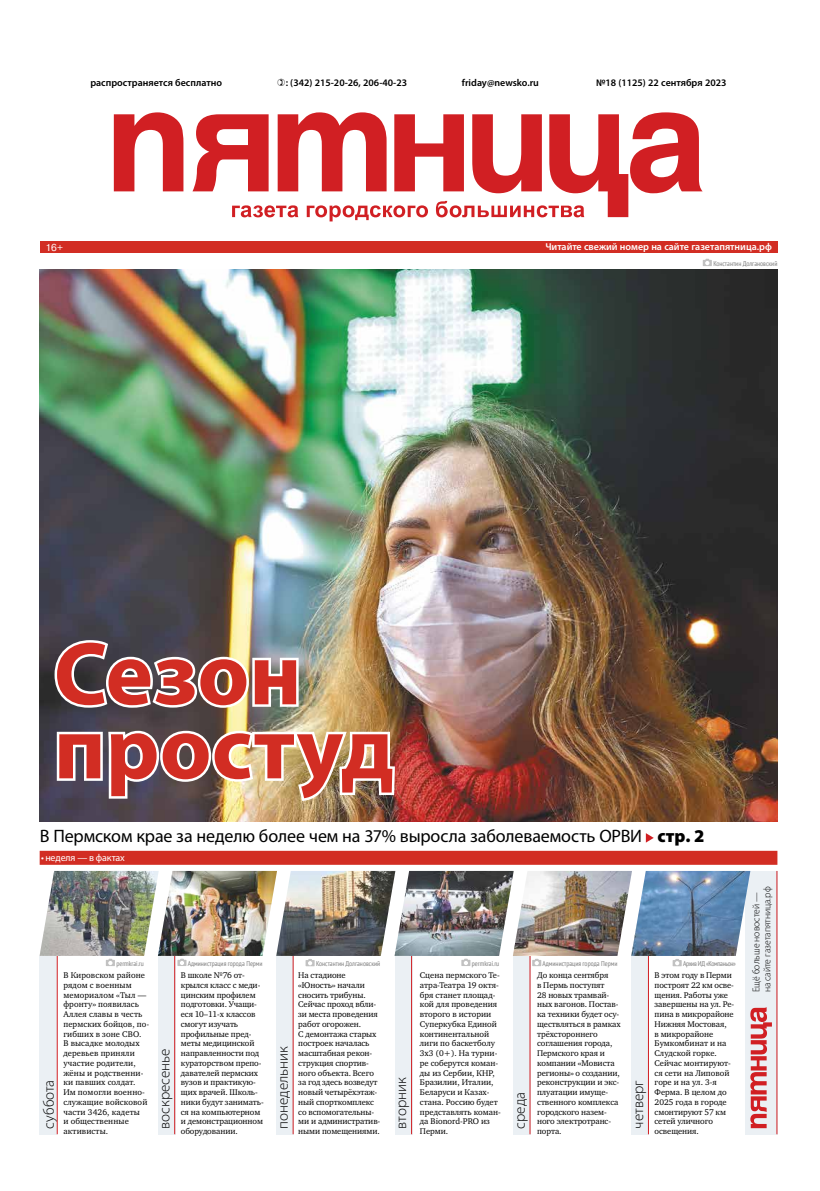
<style>
.page{position:relative;width:820px;height:1191px;background:#fff}
.page>*{position:absolute;margin:0;border:0;box-sizing:border-box;transform-origin:0 0}
.t1{font:700 90px/74px "Myriad Pro";color:#d22d23}
.t2{font:18px "Myriad Pro";letter-spacing:-.01em;color:#000}
.t3{font:300 15px "Myriad Pro";color:#000}
.t4{font:600 10px "Myriad Pro";color:#000}
.t5{font:600 10px "Myriad Pro";color:#fff}
.t6{font:300 10px/11px "Myriad Pro";color:#000}
.t7{font:10px "Myriad Pro";letter-spacing:-.015em;color:#fff}
.t8{font:10px "Pragmatica C";color:#fff}
.t9{font:8.5px/9.7px "Charter C";letter-spacing:-.01em;color:#000}
.t10{font:8.5px/9.7px "Charter C";letter-spacing:.01em;color:#000}
.t11{font:condensed 7px "PT Sans";color:#7d7d7d}
.t12{font:condensed 7px "PT Sans";letter-spacing:-.04em;color:#7d7d7d}
.s1{font-weight:900}
</style>
<div class="page">
<img style="left:39px;top:269px;width:738px;height:552px">
<div style="left:40px;top:242px;width:737px;height:11px;background:#d22d23"></div>
<svg style="left:114px;top:112px;width:588px;height:105px"></svg>
<svg style="left:232px;top:205px;width:66px;height:12px"></svg>
<svg style="left:306px;top:205px;width:122px;height:16px"></svg>
<svg style="left:436px;top:201px;width:148px;height:16px"></svg>
<svg style="left:106px;top:958px;width:9px;height:8px"></svg>
<svg style="left:177px;top:958px;width:9px;height:8px"></svg>
<svg style="left:305px;top:959px;width:9px;height:7px"></svg>
<svg style="left:461px;top:958px;width:9px;height:8px"></svg>
<svg style="left:532px;top:958px;width:9px;height:8px"></svg>
<svg style="left:672px;top:959px;width:9px;height:7px"></svg>
<div style="left:40px;top:956px;width:17px;height:178px;background:#ebf0f4"></div>
<div style="left:158px;top:956px;width:17px;height:178px;background:#ebf0f4"></div>
<div style="left:276px;top:956px;width:17px;height:178px;background:#ebf0f4"></div>
<div style="left:395px;top:956px;width:17px;height:178px;background:#ebf0f4"></div>
<div style="left:513px;top:956px;width:17px;height:178px;background:#ebf0f4"></div>
<div style="left:631px;top:956px;width:17px;height:178px;background:#ebf0f4"></div>
<div style="left:744px;top:871px;width:33px;height:263px;background:#ebf0f4"></div>
<svg style="left:750px;top:1007px;width:21px;height:121px"></svg>
<hr style="left:57px;top:956px;width:1px;height:178px;background:#d11f23">
<hr style="left:174px;top:956px;width:1px;height:178px;background:#d11f23">
<hr style="left:292px;top:956px;width:1px;height:178px;background:#d11f23">
<hr style="left:411px;top:956px;width:1px;height:178px;background:#d11f23">
<hr style="left:529px;top:956px;width:1px;height:178px;background:#d11f23">
<hr style="left:647px;top:956px;width:1px;height:178px;background:#d11f23">
<hr style="left:776px;top:871px;width:1px;height:263px;background:#d11f23">
<img style="left:40px;top:871px;width:710px;height:85px">
<svg style="left:645px;top:833px;width:8px;height:9px"></svg>
<svg style="left:52px;top:637px;width:249px;height:73px"></svg>
<img style="left:54px;top:728px;width:343px;height:75px">
<div style="left:40px;top:850px;width:737px;height:14px;background:#d22d23"></div>
<svg style="left:702px;top:259px;width:9px;height:7px"></svg>
<p class="t4" style="left:90px;top:77px;width:133px">распространяется бесплатно</p>
<p class="t4" style="left:285px;top:77px;width:123px">: (342) 215-20-26, 206-40-23</p>
<p class="t4" style="left:461px;top:77px;width:79px">friday@newsko.ru</p>
<p class="t4" style="left:595px;top:77px;width:132px">№18 (1125) 22 сентября 2023</p>
<p class="t8" style="left:45px;top:242px;width:19px">16+</p>
<p class="t5" style="left:545px;top:241px;width:228px">Читайте свежий номер на сайте газетапятница.рф</p>
<p class="t11" style="left:713px;top:259px;width:66px">Константин Долгановский</p>
<h1 class="t1" style="left:54px;top:634px;width:341px">Сезон простуд</h1>
<h2 class="t2" style="left:40px;top:824px;width:665px">В Пермском крае за неделю более чем на 37% выросла заболеваемость ОРВИ <span class="s1">стр. 2</span></h2>
<p class="t7" style="left:41px;top:851px;width:85px">• неделя — в фактах</p>
<p class="t11" style="left:116px;top:959px;width:29px">permkrai.ru</p>
<p class="t11" style="left:188px;top:959px;width:76px">Администрация города Перми</p>
<p class="t11" style="left:316px;top:959px;width:66px">Константин Долгановский</p>
<p class="t11" style="left:471px;top:959px;width:29px">permkrai.ru</p>
<p class="t11" style="left:542px;top:959px;width:76px">Администрация города Перми</p>
<p class="t12" style="left:682px;top:959px;width:54px">Архив ИД «Компаньон»</p>
<p class="t10" style="left:63px;top:970px;width:87px">В Кировском районе рядом с военным мемориалом «Тыл — фронту» появилась<br>Аллея славы в честь пермских бойцов, по&shy;гибших в зоне СВО.<br>В высадке молодых деревьев приняли участие родители, жёны и родственни&shy;ки павших солдат.<br>Им помогли военно&shy;служащие войсковой части 3426, кадеты<br>и общественные активисты.</p>
<p class="t9" style="left:181px;top:970px;width:84px">В школе №76 от&shy;крылся класс с меди&shy;цинским профилем подготовки. Учащи&shy;еся 10–11-х классов смогут изучать профильные пред&shy;меты медицинской направленности под кураторством препо&shy;давателей пермских вузов и практикую&shy;щих врачей. Школь&shy;ники будут занимать&shy;ся на компьютерном и демонстрационном оборудовании.</p>
<p class="t9" style="left:298px;top:970px;width:83px">На стадионе «Юность» начали сносить трибуны.<br>Сейчас проход вбли&shy;зи места проведения работ огорожен.<br>С демонтажа старых построек началась масштабная рекон&shy;струкция спортив&shy;ного объекта. Всего за год здесь возведут новый четырёхэтаж&shy;ный спорткомплекс со вспомогательны&shy;ми и административ&shy;ными помещениями.</p>
<p class="t9" style="left:420px;top:970px;width:82px">Сцена пермского Те&shy;атра-Театра 19 октя&shy;бря станет площад&shy;кой для проведения второго в истории<br>Суперкубка Единой континентальной лиги по баскетболу<br>3х3 (0+). На турни&shy;ре соберутся коман&shy;ды из Сербии, КНР,<br>Бразилии, Италии,<br>Беларуси и Казах&shy;стана. Россию будет представлять коман&shy;да Bionord-PRO из<br>Перми.</p>
<p class="t9" style="left:537px;top:970px;width:85px">До конца сентября<br>в Пермь поступят<br>28 новых трамвай&shy;ных вагонов. Постав&shy;ка техники будет осу&shy;ществляться в рамках трёхстороннего соглашения города,<br>Пермского края и компании «Мовиста регионы» о создании, реконструкции и экс&shy;плуатации имуще&shy;ственного комплекса городского назем&shy;ного электротранс&shy;порта.</p>
<p class="t9" style="left:654px;top:970px;width:81px">В этом году в Перми построят 22 км осве&shy;щения. Работы уже завершены на ул. Ре&shy;пина в микрорайоне<br>Нижняя Мостовая,<br>в микрорайоне<br>Бумкомбинат и на<br>Слудской горке.<br>Сейчас монтируют&shy;ся сети на Липовой горе и на ул. 3-я<br>Ферма. В целом до<br>2025 года в городе смонтируют 57 км сетей уличного освещения.</p>
<h3 class="t3" style="left:155px;top:1128px;width:81px;rotate:-90deg">воскресенье</h3>
<h3 class="t3" style="left:274px;top:1128px;width:84px;rotate:-90deg">понедельник</h3>
<h3 class="t3" style="left:392px;top:1128px;width:53px;rotate:-90deg">вторник</h3>
<h3 class="t3" style="left:629px;top:1128px;width:50px;rotate:-90deg">четверг</h3>
<h3 class="t3" style="left:40px;top:1128px;width:50px;rotate:-90deg">суббота</h3>
<h3 class="t3" style="left:510px;top:1128px;width:38px;rotate:-90deg">среда</h3>
<p class="t6" style="left:750px;top:992px;width:107px;rotate:-90deg">Ещё больше новостей — на сайте газетапятница.рф</p>
</div>
